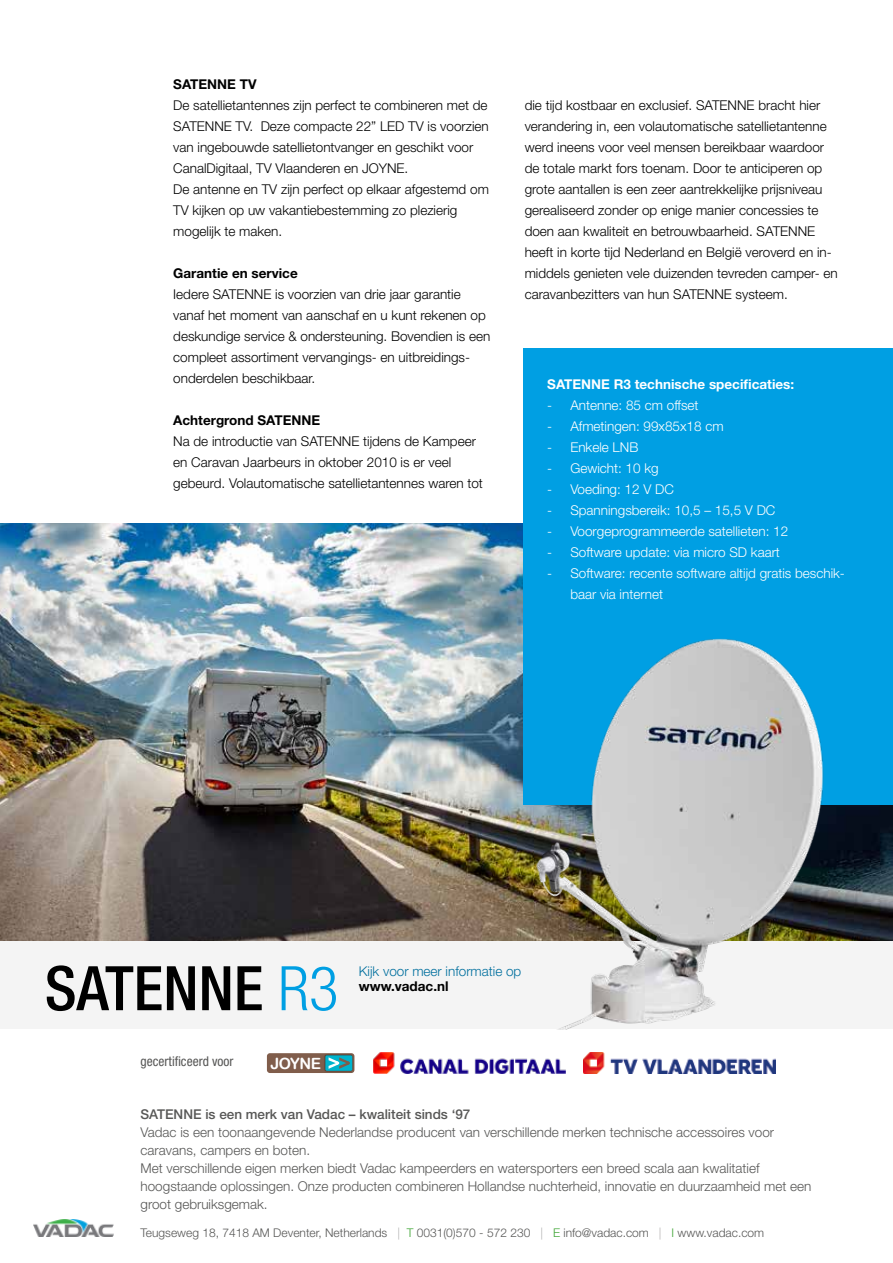
<style>
.page{position:relative;width:893px;height:1263px;background:#fff}
.page>*{position:absolute;margin:0;border:0;box-sizing:border-box;transform-origin:0 0}
.t1{font:500 condensed 61.5px "Helvetica Neue LT Std";color:#000}
.t2{font:15.45px "Arial Rounded MT Bold";letter-spacing:-.025em;color:#fff}
.t3{font:300 13.5px/21px "Helvetica Neue LT Std";color:#000}
.t4{font:300 13.5px/18px "Helvetica Neue LT Std";color:#575756}
.t5{font:300 13.5px/21px "Helvetica Neue LT Std";color:#fff}
.t6{font:700 13.5px "Helvetica Neue LT Std";color:#000}
.t7{font:500 13.5px "Helvetica Neue LT Std";color:#575756}
.t8{font:700 13.5px "Helvetica Neue LT Std";color:#fff}
.t9{font:300 13.5px "Helvetica Neue LT Std";color:#006f9e}
.t10{font:condensed 13.5px "Helvetica Neue LT Std";color:#575756}
.t11{font:300 12px "Helvetica Neue LT Std";color:#575756}
.s1{font-weight:300;color:#009fe3}
.s2{color:#b3b2b2}
.s3{color:#3fa535}
</style>
<div class="page">
<div style="left:0;top:941px;width:893px;height:88px;background:#f2f2f2"></div>
<img style="left:0;top:524px;width:893px;height:417px">
<img style="left:34px;top:1220px;width:79px;height:17px">
<div style="left:524px;top:349px;width:369px;height:456px;background:#009fe3"></div>
<img style="left:489px;top:624px;width:353px;height:405px">
<img style="left:374px;top:1052px;width:191px;height:21px">
<img style="left:583px;top:1052px;width:193px;height:21px">
<div style="left:267px;top:1053px;width:87px;height:20px;background:#805d4b;border-radius:3px"></div>
<img style="left:324px;top:1054px;width:30px;height:18px">
<div style="left:325px;top:1055px;width:27px;height:16px;background:#00b4cd;border-radius:2px"></div>
<svg style="left:329px;top:1057px;width:21px;height:12px"></svg>
<p class="t6" style="left:173px;top:75px;width:85px">SATENNE TV</p>
<p class="t3" style="left:173px;top:94px;width:317px">De satellietantennes zijn perfect te combineren met de SATENNE TV. Deze compacte 22” LED TV is voorzien van ingebouwde satellietontvanger en geschikt voor CanalDigitaal, TV Vlaanderen en JOYNE.<br>De antenne en TV zijn perfect op elkaar afgestemd om TV kijken op uw vakantiebestemming zo plezierig mogelijk te maken.</p>
<p class="t6" style="left:173px;top:264px;width:126px">Garantie en service</p>
<p class="t3" style="left:173px;top:283px;width:319px">Iedere SATENNE is voorzien van drie jaar garantie vanaf het moment van aanschaf en u kunt rekenen op deskundige service &amp; ondersteuning. Bovendien is een compleet assortiment vervangings- en uitbreidings&shy;onderdelen beschikbaar.</p>
<p class="t6" style="left:173px;top:411px;width:149px">Achtergrond SATENNE</p>
<p class="t3" style="left:173px;top:430px;width:311px">Na de introductie van SATENNE tijdens de Kampeer en Caravan Jaarbeurs in oktober 2010 is er veel gebeurd. Volautomatische satellietantennes waren tot</p>
<p class="t3" style="left:525px;top:94px;width:315px">die tijd kostbaar en exclusief. SATENNE bracht hier verandering in, een volautomatische satellietantenne werd ineens voor veel mensen bereikbaar waardoor de totale markt fors toenam. Door te anticiperen op grote aantallen is een zeer aantrekkelijke prijsniveau gerealiseerd zonder op enige manier concessies te doen aan kwaliteit en betrouwbaarheid. SATENNE heeft in korte tijd Nederland en België veroverd en in&shy;middels genieten vele duizenden tevreden camper- en caravanbezitters van hun SATENNE systeem.</p>
<p class="t8" style="left:547px;top:376px;width:248px">SATENNE R3 technische specificaties:</p>
<p class="t5" style="left:547px;top:395px;width:153px">- Antenne: 85 cm offset</p>
<p class="t5" style="left:547px;top:416px;width:178px">- Afmetingen: 99x85x18 cm</p>
<p class="t5" style="left:547px;top:437px;width:93px">- Enkele LNB</p>
<p class="t5" style="left:547px;top:458px;width:113px">- Gewicht: 10 kg</p>
<p class="t5" style="left:547px;top:479px;width:128px">- Voeding: 12 V DC</p>
<p class="t5" style="left:547px;top:500px;width:230px">- Spanningsbereik: 10,5 – 15,5 V DC</p>
<p class="t5" style="left:547px;top:521px;width:242px">- Voorgeprogrammeerde satellieten: 12</p>
<p class="t5" style="left:547px;top:542px;width:234px">- Software update: via micro SD kaart</p>
<p class="t5" style="left:570px;top:563px;width:276px;text-indent:-23px">- Software: recente software altijd gratis beschik&shy;baar via internet</p>
<h1 class="t1" style="left:45px;top:952px;width:295px">SATENNE <span class="s1">R3</span></h1>
<p class="t10" style="left:141px;top:1053px;width:95px">gecertificeerd voor</p>
<p class="t2" style="left:270px;top:1054px;width:52px">JOYNE</p>
<p class="t9" style="left:359px;top:963px;width:164px">Kijk voor meer informatie op</p>
<p class="t6" style="left:359px;top:978px;width:91px">www.vadac.nl</p>
<p class="t7" style="left:141px;top:1106px;width:331px">SATENNE is een merk van Vadac – kwaliteit sinds ‘97</p>
<p class="t4" style="left:141px;top:1123px;width:672px">Vadac is een toonaangevende Nederlandse producent van verschillende merken technische accessoires voor caravans, campers en boten.<br>Met verschillende eigen merken biedt Vadac kampeerders en watersporters een breed scala aan kwalitatief hoogstaande oplossingen. Onze producten combineren Hollandse nuchterheid, innovatie en duurzaamheid met een groot gebruiksgemak.</p>
<p class="t11" style="left:141px;top:1225px;width:625px">Teugseweg 18, 7418 AM Deventer, Netherlands <span class="s2">|</span> <span class="s3">T</span> 0031(0)570 - 572 230 <span class="s2">|</span> <span class="s3">E</span> info@vadac.com <span class="s2">|</span> <span class="s3">I</span> www.vadac.com</p>
</div>
